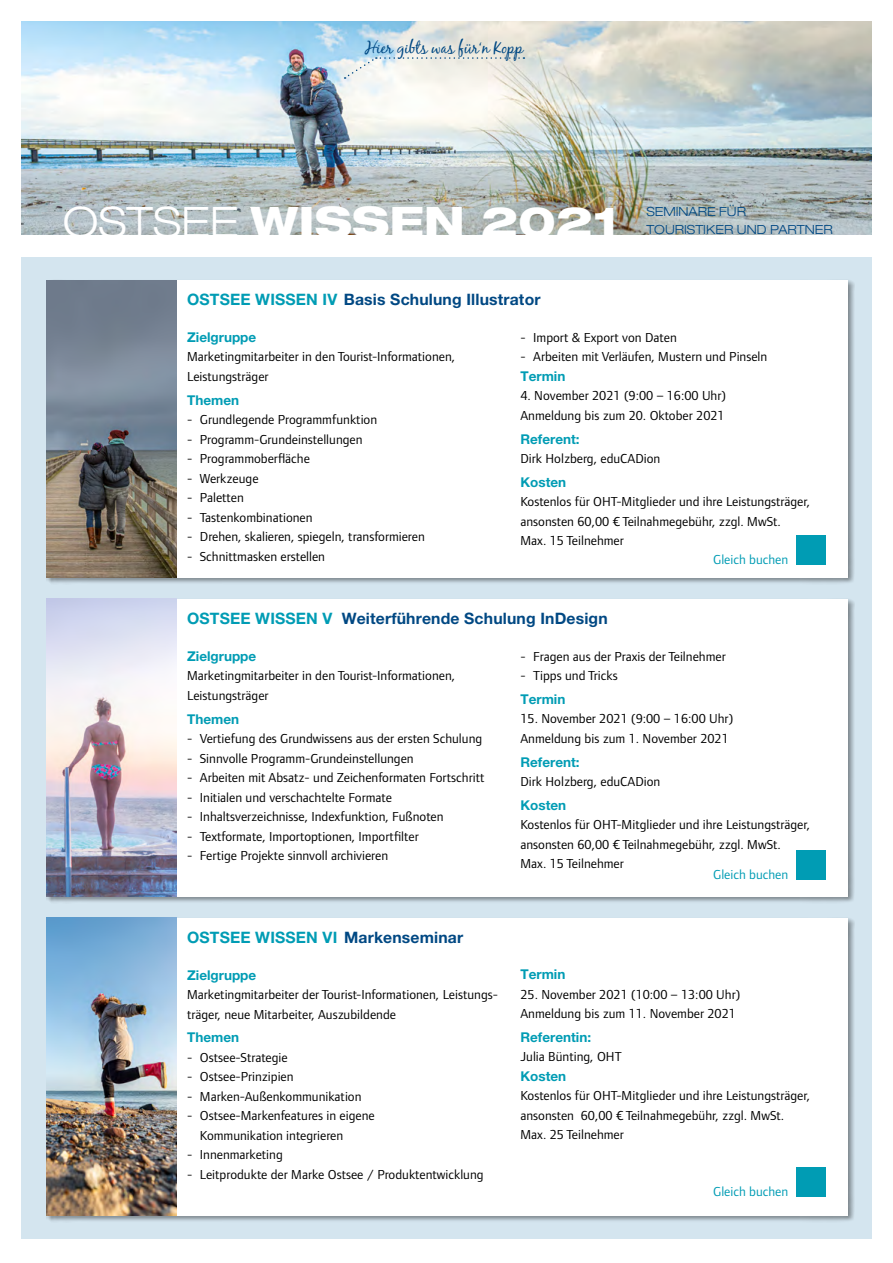
<style>
.page{position:relative;width:893px;height:1263px;background:#fff}
.page>*{position:absolute;margin:0;border:0;box-sizing:border-box;transform-origin:0 0}
.t1{font:800 expanded 42px "Helvetica Neue LT Pro";color:#fff}
.t2{font:16.5px "Black Jack";color:#004883}
.t3{font:700 15.75px "Helvetica Neue LT Pro";letter-spacing:.01em;color:#004883}
.t4{font:700 15.75px "Helvetica Neue LT Pro";letter-spacing:.01em;color:#009cb4}
.t5{font:13.5px/19.5px "Foundry Form Sans";color:#000}
.t6{font:700 13.5px "Helvetica Neue LT Pro";color:#009cb4}
.t7{font:13.5px "Foundry Form Sans";color:#009cb4}
.t8{font:300 expanded 12.6px/18px "Helvetica Neue LT Pro";color:#004883}
.s1{font-weight:300}
.s2{color:#009cb4}
.s3{color:#004883}
</style>
<div class="page">
<div style="left:21px;top:257px;width:851px;height:981px;background:#d4e5ef"></div>
<img style="left:21px;top:21px;width:851px;height:214px">
<div style="left:46px;top:279px;width:808px;height:305px;background:#000;opacity:.4"></div>
<div style="left:47px;top:280px;width:801px;height:298px;background:#fff"></div>
<div style="left:46px;top:598px;width:808px;height:305px;background:#000;opacity:.4"></div>
<div style="left:47px;top:599px;width:801px;height:298px;background:#fff"></div>
<div style="left:46px;top:917px;width:808px;height:305px;background:#000;opacity:.4"></div>
<div style="left:47px;top:918px;width:801px;height:297px;background:#fff"></div>
<img style="left:47px;top:280px;width:129px;height:298px">
<img style="left:47px;top:599px;width:129px;height:298px">
<img style="left:47px;top:918px;width:129px;height:298px">
<svg style="left:345px;top:57px;width:179px;height:22px"></svg>
<div style="left:796px;top:535px;width:30px;height:30px;background:#009cb4"></div>
<div style="left:796px;top:850px;width:30px;height:30px;background:#009cb4"></div>
<div style="left:796px;top:1167px;width:30px;height:29px;background:#009cb4"></div>
<p class="t2" style="left:365px;top:38px;width:159px">Hier gibts was für‘n Kopp</p>
<h1 class="t1" style="left:63px;top:195px;width:558px"><span class="s1">OSTSEE</span> WISSEN 2021</h1>
<p class="t8" style="left:646px;top:202px;width:188px">SEMINARE FÜR<br>TOURISTIKER UND PARTNER</p>
<p class="t3" style="left:187px;top:290px;width:355px"><span class="s2">OSTSEE WISSEN IV</span> Basis Schulung Illustrator</p>
<p class="t6" style="left:187px;top:329px;width:71px">Zielgruppe</p>
<p class="t5" style="left:187px;top:347px;width:270px">Marketingmitarbeiter in den Tourist-Informationen,<br>Leistungsträger</p>
<p class="t6" style="left:187px;top:392px;width:53px">Themen</p>
<p class="t5" style="left:187px;top:410px;width:192px">- Grundlegende Programmfunktion</p>
<p class="t5" style="left:187px;top:429px;width:177px">- Programm-Grundeinstellungen</p>
<p class="t5" style="left:187px;top:449px;width:124px">- Programmoberfläche</p>
<p class="t5" style="left:187px;top:468px;width:73px">- Werkzeuge</p>
<p class="t5" style="left:187px;top:488px;width:58px">- Paletten</p>
<p class="t5" style="left:187px;top:507px;width:127px">- Tastenkombinationen</p>
<p class="t5" style="left:187px;top:527px;width:239px">- Drehen, skalieren, spiegeln, transformieren</p>
<p class="t5" style="left:187px;top:546px;width:139px">- Schnittmasken erstellen</p>
<p class="t5" style="left:520px;top:327px;width:158px">- Import &amp; Export von Daten</p>
<p class="t5" style="left:520px;top:347px;width:248px">- Arbeiten mit Verläufen, Mustern und Pinseln</p>
<p class="t6" style="left:520px;top:368px;width:46px">Termin</p>
<p class="t5" style="left:520px;top:386px;width:207px">4. November 2021 (9:00 – 16:00 Uhr)<br>Anmeldung bis zum 20. Oktober 2021</p>
<p class="t6" style="left:520px;top:430px;width:61px">Referent:</p>
<p class="t5" style="left:520px;top:449px;width:141px">Dirk Holzberg, eduCADion</p>
<p class="t6" style="left:520px;top:474px;width:47px">Kosten</p>
<p class="t5" style="left:520px;top:492px;width:291px">Kostenlos für OHT-Mitglieder und ihre Leistungsträger, ansonsten 60,00 € Teilnahmegebühr, zzgl. MwSt.<br>Max. 15 Teilnehmer</p>
<p class="t7" style="left:713px;top:551px;width:77px">Gleich buchen</p>
<p class="t4" style="left:187px;top:609px;width:147px">OSTSEE WISSEN V</p>
<p class="t3" style="left:342px;top:609px;width:267px">Weiterführende Schulung InDesign</p>
<p class="t6" style="left:187px;top:648px;width:71px">Zielgruppe</p>
<p class="t5" style="left:187px;top:666px;width:270px">Marketingmitarbeiter in den Tourist-Informationen,<br>Leistungsträger</p>
<p class="t6" style="left:187px;top:710px;width:53px">Themen</p>
<p class="t5" style="left:187px;top:729px;width:297px">- Vertiefung des Grundwissens aus der ersten Schulung</p>
<p class="t5" style="left:187px;top:748px;width:228px">- Sinnvolle Programm-Grundeinstellungen</p>
<p class="t5" style="left:187px;top:768px;width:299px">- Arbeiten mit Absatz- und Zeichenformaten Fortschritt</p>
<p class="t5" style="left:187px;top:787px;width:206px">- Initialen und verschachtelte Formate</p>
<p class="t5" style="left:187px;top:807px;width:258px">- Inhaltsverzeichnisse, Indexfunktion, Fußnoten</p>
<p class="t5" style="left:187px;top:826px;width:233px">- Textformate, Importoptionen, Importfilter</p>
<p class="t5" style="left:187px;top:846px;width:203px">- Fertige Projekte sinnvoll archivieren</p>
<p class="t4" style="left:187px;top:928px;width:278px">OSTSEE WISSEN VI <span class="s3">Markenseminar</span></p>
<p class="t6" style="left:187px;top:966px;width:71px">Zielgruppe</p>
<p class="t5" style="left:187px;top:985px;width:312px">Marketingmitarbeiter der Tourist-Informationen, Leistungs&shy;träger, neue Mitarbeiter, Auszubildende</p>
<p class="t6" style="left:187px;top:1029px;width:53px">Themen</p>
<p class="t5" style="left:187px;top:1048px;width:102px">- Ostsee-Strategie</p>
<p class="t5" style="left:187px;top:1067px;width:108px">- Ostsee-Prinzipien</p>
<p class="t5" style="left:187px;top:1087px;width:176px">- Marken-Außenkommunikation</p>
<p class="t5" style="left:200px;top:1106px;width:176px;text-indent:-13px">- Ostsee-Markenfeatures in eigene<br>Kommunikation integrieren</p>
<p class="t5" style="left:187px;top:1145px;width:97px">- Innenmarketing</p>
<p class="t5" style="left:187px;top:1165px;width:298px">- Leitprodukte der Marke Ostsee / Produktentwicklung</p>
<p class="t5" style="left:520px;top:646px;width:207px">- Fragen aus der Praxis der Teilnehmer</p>
<p class="t5" style="left:520px;top:666px;width:99px">- Tipps und Tricks</p>
<p class="t6" style="left:520px;top:691px;width:46px">Termin</p>
<p class="t5" style="left:520px;top:709px;width:214px">15. November 2021 (9:00 – 16:00 Uhr)<br>Anmeldung bis zum 1. November 2021</p>
<p class="t6" style="left:520px;top:753px;width:61px">Referent:</p>
<p class="t5" style="left:520px;top:772px;width:141px">Dirk Holzberg, eduCADion</p>
<p class="t6" style="left:520px;top:797px;width:47px">Kosten</p>
<p class="t5" style="left:520px;top:815px;width:291px">Kostenlos für OHT-Mitglieder und ihre Leistungsträger, ansonsten 60,00 € Teilnahmegebühr, zzgl. MwSt.<br>Max. 15 Teilnehmer</p>
<p class="t7" style="left:713px;top:866px;width:77px">Gleich buchen</p>
<p class="t6" style="left:520px;top:966px;width:46px">Termin</p>
<p class="t5" style="left:520px;top:984px;width:221px">25. November 2021 (10:00 – 13:00 Uhr)<br>Anmeldung bis zum 11. November 2021</p>
<p class="t6" style="left:520px;top:1029px;width:72px">Referentin:</p>
<p class="t5" style="left:520px;top:1047px;width:103px">Julia Bünting, OHT</p>
<p class="t6" style="left:520px;top:1068px;width:47px">Kosten</p>
<p class="t5" style="left:520px;top:1086px;width:291px">Kostenlos für OHT-Mitglieder und ihre Leistungsträger, ansonsten 60,00 € Teilnahmegebühr, zzgl. MwSt.<br>Max. 25 Teilnehmer</p>
<p class="t7" style="left:713px;top:1183px;width:77px">Gleich buchen</p>
</div>
